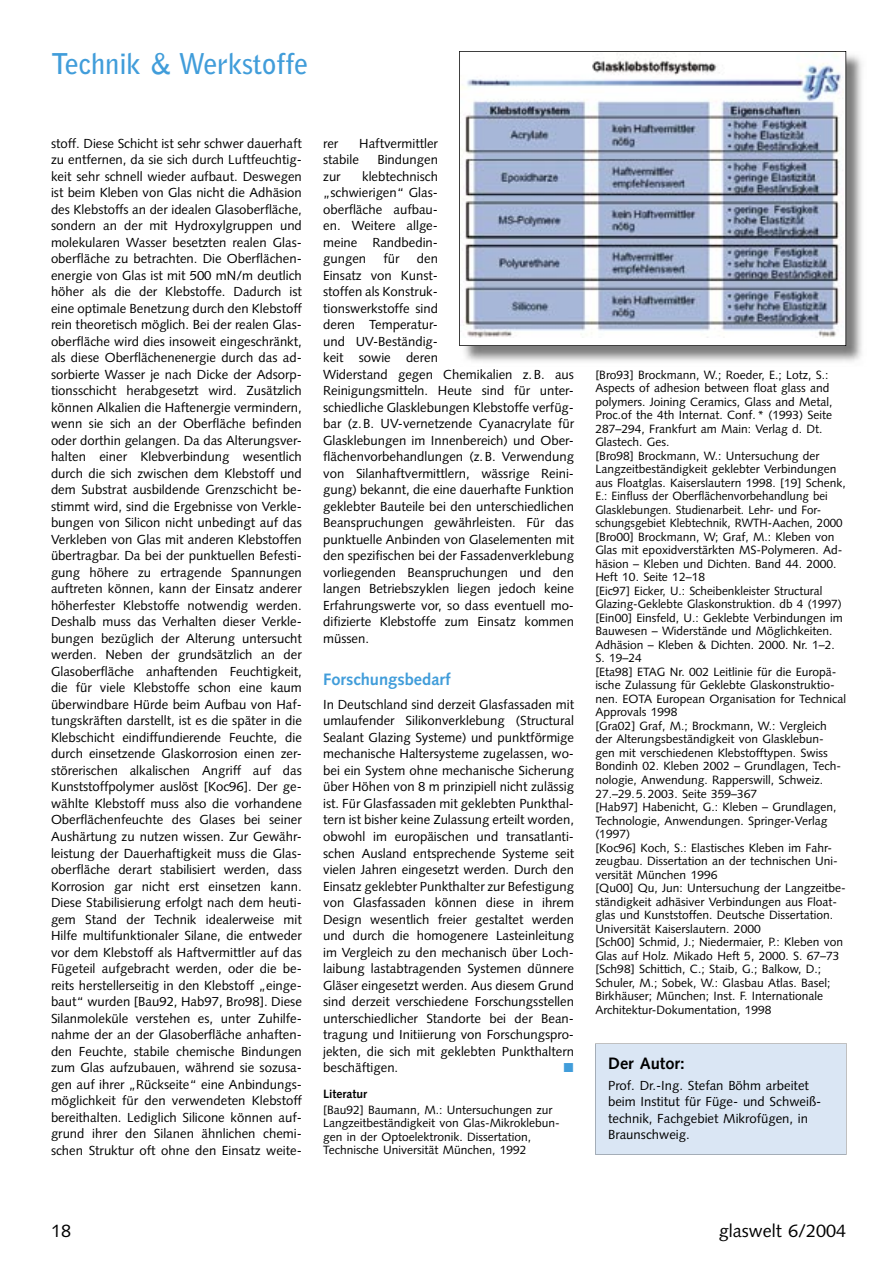
<style>
.page{position:relative;width:893px;height:1263px;background:#fff}
.page>*{position:absolute;margin:0;border:0;box-sizing:border-box;transform-origin:0 0}
.t1{font:700 28.5px "Bell Gothic";letter-spacing:-.01em;color:#419dda}
.t2{font:18px "Syntax";color:#000}
.t3{font:700 16.5px "Syntax";color:#419dda}
.t4{font:700 16.5px "Syntax";color:#000}
.t5{font:13.2px/16.5px "Syntax";color:#000;text-align:justify}
.t6{font:12px/13.5px "Syntax";color:#000}
.t7{font:700 12px "Syntax";color:#000}
</style>
<div class="page">
<img style="left:464px;top:52px;width:398px;height:310px">
<div style="left:460px;top:51px;width:386px;height:294px;background:#fff"></div>
<img style="left:461px;top:53px;width:383px;height:284px">
<hr style="left:459px;top:51px;width:1px;height:294px;background:#000">
<hr style="left:460px;top:345px;width:386px;height:1px;background:#000">
<hr style="left:845px;top:51px;width:1px;height:294px;background:#000">
<hr style="left:460px;top:51px;width:386px;height:1px;background:#000">
<div style="left:595px;top:1044px;width:251px;height:110px;background:#dae6f4"></div>
<h1 class="t1" style="left:51px;top:46px;width:259px">Technik &amp; Werkstoffe</h1>
<p class="t5" style="left:51px;top:135px;width:252px">stoff. Diese Schicht ist sehr schwer dauerhaft zu entfernen, da sie sich durch Luftfeuchtig&shy;keit sehr schnell wieder aufbaut. Deswegen ist beim Kleben von Glas nicht die Adhäsion des Klebstoffs an der idealen Glasoberfläche, sondern an der mit Hydroxylgruppen und molekularen Wasser besetzten realen Glas&shy;oberfläche zu betrachten. Die Oberflächen&shy;energie von Glas ist mit 500 mN/m deutlich höher als die der Klebstoffe. Dadurch ist eine optimale Benetzung durch den Klebstoff rein theoretisch möglich. Bei der realen Glas&shy;oberfläche wird dies insoweit eingeschränkt, als diese Oberflächenenergie durch das ad&shy;sorbierte Wasser je nach Dicke der Adsorp&shy;tionsschicht herabgesetzt wird. Zusätzlich können Alkalien die Haftenergie vermindern, wenn sie sich an der Oberfläche befinden oder dorthin gelangen. Da das Alterungsver&shy;halten einer Klebverbindung wesentlich durch die sich zwischen dem Klebstoff und dem Substrat ausbildende Grenzschicht be&shy;stimmt wird, sind die Ergebnisse von Verkle&shy;bungen von Silicon nicht unbedingt auf das Verkleben von Glas mit anderen Klebstoffen übertragbar. Da bei der punktuellen Befesti&shy;gung höhere zu ertragende Spannungen auftreten können, kann der Einsatz anderer höherfester Klebstoffe notwendig werden.<br>Deshalb muss das Verhalten dieser Verkle&shy;bungen bezüglich der Alterung untersucht werden. Neben der grundsätzlich an der Glasoberfläche anhaftenden Feuchtigkeit, die für viele Klebstoffe schon eine kaum überwindbare Hürde beim Aufbau von Haf&shy;tungskräften darstellt, ist es die später in die Klebschicht eindiffundierende Feuchte, die durch einsetzende Glaskorrosion einen zer&shy;störerischen alkalischen Angriff auf das Kunststoffpolymer auslöst [Koc96]. Der ge&shy;wählte Klebstoff muss also die vorhandene Oberflächenfeuchte des Glases bei seiner Aushärtung zu nutzen wissen. Zur Gewähr&shy;leistung der Dauerhaftigkeit muss die Glas&shy;oberfläche derart stabilisiert werden, dass Korrosion gar nicht erst einsetzen kann.<br>Diese Stabilisierung erfolgt nach dem heuti&shy;gem Stand der Technik idealerweise mit Hilfe multifunktionaler Silane, die entweder vor dem Klebstoff als Haftvermittler auf das Fügeteil aufgebracht werden, oder die be&shy;reits herstellerseitig in den Klebstoff „einge&shy;baut“ wurden [Bau92, Hab97, Bro98]. Diese Silanmoleküle verstehen es, unter Zuhilfe&shy;nahme der an der Glasoberfläche anhaften&shy;den Feuchte, stabile chemische Bindungen zum Glas aufzubauen, während sie sozusa&shy;gen auf ihrer „Rückseite“ eine Anbindungs&shy;möglichkeit für den verwendeten Klebstoff bereithalten. Lediglich Silicone können auf&shy;grund ihrer den Silanen ähnlichen chemi&shy;schen Struktur oft ohne den Einsatz weite -</p>
<p class="t5" style="left:323px;top:135px;width:17px">rer</p>
<p class="t5" style="left:359px;top:135px;width:80px">Haftvermittler</p>
<p class="t5" style="left:323px;top:152px;width:37px">stabile</p>
<p class="t5" style="left:377px;top:152px;width:62px">Bindungen</p>
<p class="t5" style="left:323px;top:168px;width:19px">zur</p>
<p class="t5" style="left:323px;top:168px;width:116px;text-indent:39px">klebtechnisch „schwierigen“ Glas&shy;oberfläche aufbau&shy;en. Weitere allge&shy;meine Randbedin&shy;gungen</p>
<p class="t5" style="left:383px;top:251px;width:18px">für</p>
<p class="t5" style="left:323px;top:251px;width:252px;text-align:left;text-indent:94px">den<br>Einsatz von Kunst-<br>stoffen als Konstruk-<br>tionswerkstoffe sind<br>deren Temperatur-<br>und UV-Beständig-<br>keit sowie deren<br>Widerstand gegen Chemikalien z. B. aus Reinigungsmitteln. Heute sind für unter&shy;schiedliche Glasklebungen Klebstoffe verfüg&shy;bar (z. B. UV-vernetzende Cyanacrylate für Glasklebungen im Innenbereich) und Ober&shy;flächenvorbehandlungen (z. B. Verwendung von Silanhaftvermittlern, wässrige Reini&shy;gung) bekannt, die eine dauerhafte Funktion geklebter Bauteile bei den unterschiedlichen Beanspruchungen gewährleisten. Für das punktuelle Anbinden von Glaselementen mit den spezifischen bei der Fassadenverklebung vorliegenden Beanspruchungen und den langen Betriebszyklen liegen jedoch keine Erfahrungswerte vor, so dass eventuell mo&shy;difizierte Klebstoffe zum Einsatz kommen müssen.</p>
<p class="t3" style="left:323px;top:670px;width:129px">Forschungsbedarf</p>
<p class="t5" style="left:323px;top:696px;width:252px">In Deutschland sind derzeit Glasfassaden mit umlaufender Silikonverklebung (Structural Sealant Glazing Systeme) und punktförmige mechanische Haltersysteme zugelassen, wo&shy;bei ein System ohne mechanische Sicherung über Höhen von 8 m prinzipiell nicht zulässig ist. Für Glasfassaden mit geklebten Punkthal&shy;tern ist bisher keine Zulassung erteilt worden, obwohl im europäischen und transatlanti&shy;schen Ausland entsprechende Systeme seit vielen Jahren eingesetzt werden. Durch den Einsatz geklebter Punkthalter zur Befestigung von Glasfassaden können diese in ihrem Design wesentlich freier gestaltet werden und durch die homogenere Lasteinleitung im Vergleich zu den mechanisch über Loch&shy;laibung lastabtragenden Systemen dünnere Gläser eingesetzt werden. Aus diesem Grund sind derzeit verschiedene Forschungsstellen unterschiedlicher Standorte bei der Bean&shy;tragung und Initiierung von Forschungspro&shy;jekten, die sich mit geklebten Punkthaltern beschäftigen.</p>
<p class="t7" style="left:323px;top:1087px;width:45px">Literatur</p>
<p class="t6" style="left:323px;top:1103px;width:238px">[Bau92] Baumann, M.: Untersuchungen zur Langzeitbeständigkeit von Glas-Mikroklebun&shy;gen in der Optoelektronik. Dissertation, Technische Universität München, 1992</p>
<p class="t6" style="left:595px;top:368px;width:252px">[Bro93] Brockmann, W.; Roeder, E.; Lotz, S.:<br>Aspects of adhesion between float glass and polymers. Joining Ceramics, Glass and Metal, Proc.of the 4th Internat. Conf. * (1993) Seite 287–294, Frankfurt am Main: Verlag d. Dt.<br>Glastech. Ges.<br>[Bro98] Brockmann, W.: Untersuchung der Langzeitbeständigkeit geklebter Verbindungen aus Floatglas. Kaiserslautern 1998. [19] Schenk, E.: Einfluss der Oberflächenvorbehandlung bei Glasklebungen. Studienarbeit. Lehr- und For&shy;schungsgebiet Klebtechnik, RWTH-Aachen, 2000 [Bro00] Brockmann, W; Graf, M.: Kleben von Glas mit epoxidverstärkten MS-Polymeren. Ad&shy;häsion – Kleben und Dichten. Band 44. 2000.<br>Heft 10. Seite 12–18<br>[Eic97] Eicker, U.: Scheibenkleister Structural Glazing-Geklebte Glaskonstruktion. db 4 (1997) [Ein00] Einsfeld, U.: Geklebte Verbindungen im Bauwesen – Widerstände und Möglichkeiten.<br>Adhäsion – Kleben &amp; Dichten. 2000. Nr. 1–2.<br>S. 19–24<br>[Eta98] ETAG Nr. 002 Leitlinie für die Europä&shy;ische Zulassung für Geklebte Glaskonstruktio&shy;nen. EOTA European Organisation for Technical Approvals 1998<br>[Gra02] Graf, M.; Brockmann, W.: Vergleich der Alterungsbeständigkeit von Glasklebun&shy;gen mit verschiedenen Klebstofftypen. Swiss Bondinh 02. Kleben 2002 – Grundlagen, Tech&shy;nologie, Anwendung. Rapperswill, Schweiz.<br>27.–29. 5. 2003. Seite 359–367<br>[Hab97] Habenicht, G.: Kleben – Grundlagen, Technologie, Anwendungen. Springer-Verlag (1997)<br>[Koc96] Koch, S.: Elastisches Kleben im Fahr&shy;zeugbau. Dissertation an der technischen Uni&shy;versität München 1996<br>[Qu00] Qu, Jun: Untersuchung der Langzeitbe&shy;ständigkeit adhäsiver Verbindungen aus Float&shy;glas und Kunststoffen. Deutsche Dissertation.<br>Universität Kaiserslautern. 2000<br>[Sch00] Schmid, J.; Niedermaier, P.: Kleben von Glas auf Holz. Mikado Heft 5, 2000. S. 67–73 [Sch98] Schittich, C.; Staib, G.; Balkow, D.; Schuler, M.; Sobek, W.: Glasbau Atlas. Basel; Birkhäuser; München; Inst. F. Internationale Architektur-Dokumentation, 1998</p>
<p class="t4" style="left:608px;top:1054px;width:78px">Der Autor:</p>
<p class="t5" style="left:608px;top:1077px;width:215px;text-align:left">Prof. Dr.-Ing. Stefan Böhm arbeitet beim Institut für Füge- und Schweiß&shy;technik, Fachgebiet Mikrofügen, in<br>Braunschweig.</p>
<h2 class="t2" style="left:51px;top:1220px;width:22px">18</h2>
<h2 class="t2" style="left:719px;top:1220px;width:129px">glaswelt 6/2004</h2>
</div>
